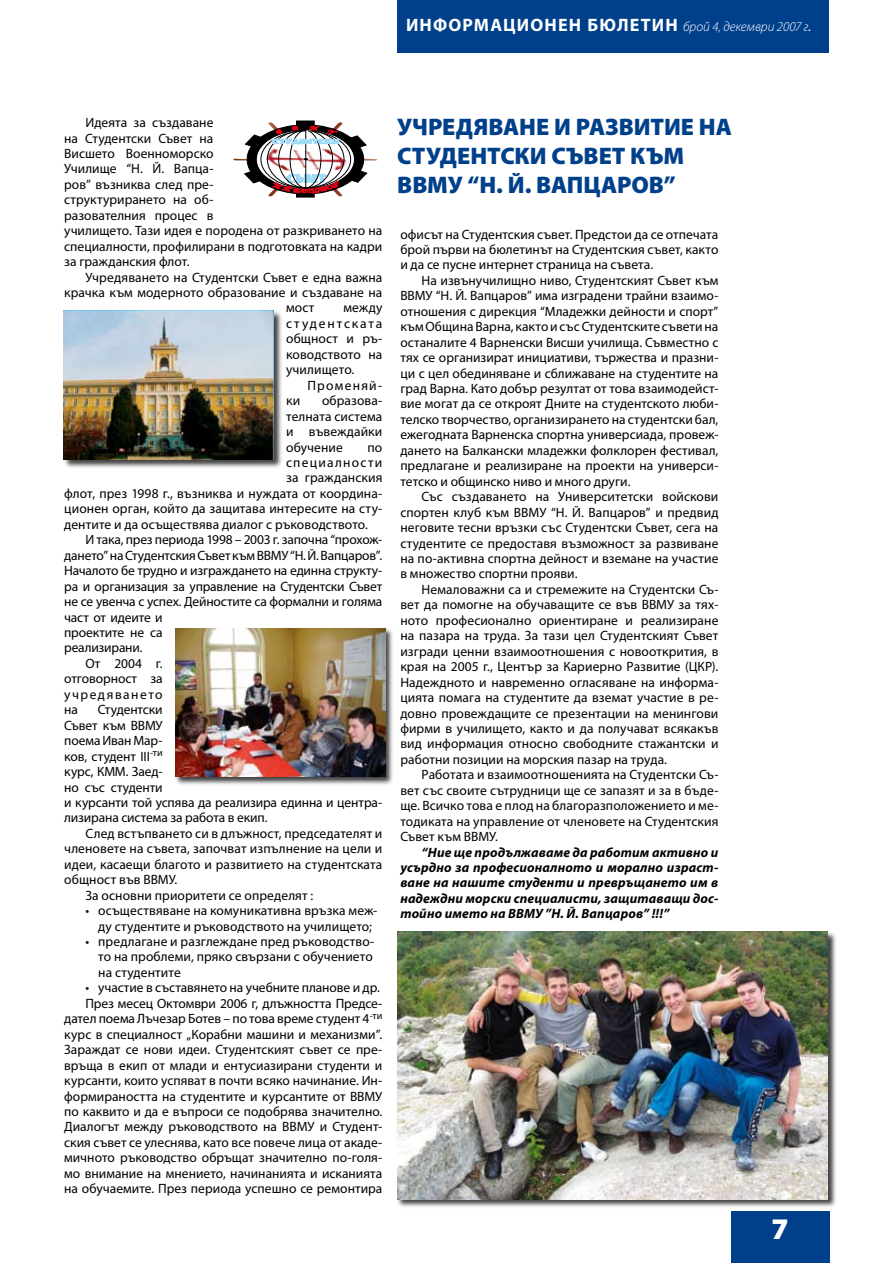
<style>
.page{position:relative;width:893px;height:1263px;background:#fff}
.page>*{position:absolute;margin:0;border:0;box-sizing:border-box;transform-origin:0 0}
.t1{font:900 24px "Myriad Pro";letter-spacing:-.005em;color:#00408b}
.t2{font:700 18px "Myriad Pro";letter-spacing:.065em;color:#fff}
.t3{font:13.5px/15.5px "Myriad Pro";letter-spacing:.005em;color:#000;text-align:justify}
.t4{font:13.5px "Myriad Pro";letter-spacing:-.015em;color:#000}
.t5{font:italic 700 13.5px/15.5px "Myriad Pro";letter-spacing:.01em;color:#000;text-align:justify}
.t6{font:13.5px "Myriad Pro";letter-spacing:.095em;color:#000}
.t7{font:13.5px "Myriad Pro";letter-spacing:.11em;color:#000}
.s1{font-weight:300;font-style:italic;font-size:13.5px}
.s2{font-weight:400;font-style:italic;font-size:13.5px}
</style>
<div class="page">
<div style="left:398px;top:0;width:431px;height:53px;background:#00408b"></div>
<svg style="left:233px;top:121px;width:145px;height:77px"></svg>
<div style="left:62px;top:309px;width:221px;height:160px;background:#000;opacity:.75"></div>
<img style="left:64px;top:311px;width:209px;height:148px">
<div style="left:174px;top:627px;width:221px;height:159px;background:#000;opacity:.75"></div>
<img style="left:175px;top:628px;width:210px;height:149px">
<div style="left:396px;top:930px;width:441px;height:278px;background:#000;opacity:.75"></div>
<img style="left:397px;top:932px;width:430px;height:267px">
<div style="left:731px;top:1211px;width:98px;height:52px;background:#00408b"></div>
<h2 class="t2" style="left:406px;top:13px;width:407px">ИНФОРМАЦИОНЕН БЮЛЕТИН <span class="s1">брой 4, декември 2007 г</span><span class="s2">.</span></h2>
<p class="t3" style="left:64px;top:115px;width:320px;text-align:left;text-indent:21px">Идеята за създаване<br>на Студентски Съвет на<br>Висшето Военноморско<br>Училище “Н. Й. Вапца-<br>ров” възниква след пре-<br>структурирането на об-<br>разователния процес в<br>училището. Тази идея е породена от разкриването на специалности, профилирани в подготовката на кадри за гражданския флот.</p>
<p class="t3" style="left:85px;top:269px;width:298px">Учредяването на Студентски Съвет е една важна</p>
<p class="t3" style="left:64px;top:285px;width:320px">крачка към модерното образование и създаване на</p>
<p class="t3" style="left:286px;top:300px;width:30px">мост</p>
<p class="t3" style="left:286px;top:300px;width:98px;text-indent:57px">между студентската общност и ръ&shy;ководството на училището.</p>
<p class="t6" style="left:307px;top:377px;width:76px">Променяй-</p>
<p class="t3" style="left:286px;top:393px;width:16px">ки</p>
<p class="t3" style="left:286px;top:393px;width:98px;text-indent:36px">образова&shy;телната система и въвеждайки обучение</p>
<p class="t3" style="left:367px;top:439px;width:16px">по</p>
<p class="t6" style="left:286px;top:454px;width:98px">специалности</p>
<p class="t3" style="left:286px;top:470px;width:98px">за гражданския</p>
<p class="t3" style="left:64px;top:485px;width:320px">флот, през 1998 г., възниква и нуждата от координа-</p>
<p class="t3" style="left:64px;top:501px;width:320px">ционен орган, който да защитава интересите на сту-</p>
<p class="t3" style="left:64px;top:516px;width:305px">дентите и да осъществява диалог с ръководството.</p>
<p class="t4" style="left:85px;top:531px;width:298px">И така, през периода 1998 – 2003 г. започна “прохож-</p>
<p class="t4" style="left:64px;top:547px;width:320px">дането” на Студентския Съвет към ВВМУ “Н. Й. Вапцаров”.</p>
<p class="t4" style="left:64px;top:562px;width:320px">Началото бе трудно и изграждането на единна структу-</p>
<p class="t4" style="left:64px;top:578px;width:320px">ра и организация за управление на Студентски Съвет</p>
<p class="t3" style="left:64px;top:594px;width:320px">не се увенча с успех. Дейностите са формални и голяма</p>
<p class="t4" style="left:64px;top:609px;width:100px">част от идеите и</p>
<p class="t3" style="left:64px;top:624px;width:100px">проектите не са</p>
<p class="t4" style="left:64px;top:640px;width:80px">реализирани.</p>
<p class="t3" style="left:85px;top:655px;width:79px">От 2004 г.</p>
<p class="t3" style="left:64px;top:671px;width:100px">отговорност за</p>
<p class="t7" style="left:64px;top:686px;width:100px">учредяването</p>
<p class="t3" style="left:64px;top:702px;width:15px">на</p>
<p class="t3" style="left:64px;top:702px;width:320px;text-align:left;text-indent:34px">Студентски<br>Съвет към ВВМУ<br>поема Иван Мар-<br>ков, студент III<sup>-ти<br></sup>курс, КММ. Заед-<br>но със студенти<br>и курсанти той успява да реализира единна и центра&shy;лизирана система за работа в екип.</p>
<p class="t3" style="left:85px;top:825px;width:298px">След встъпването си в длъжност, председателят и</p>
<p class="t3" style="left:64px;top:841px;width:319px">членовете на съвета, започват изпълнение на цели и</p>
<p class="t3" style="left:64px;top:856px;width:320px">идеи, касаещи благото и развитието на студентската</p>
<p class="t3" style="left:64px;top:872px;width:115px">общност във ВВМУ.</p>
<p class="t3" style="left:85px;top:887px;width:229px">За основни приоритети се определят :</p>
<p class="t3" style="left:98px;top:903px;width:281px">осъществяване на комуникативна връзка меж-</p>
<p class="t3" style="left:98px;top:918px;width:275px">ду студентите и ръководството на училището;</p>
<p class="t3" style="left:98px;top:933px;width:278px">предлагане и разглеждане пред ръководство-</p>
<p class="t3" style="left:98px;top:949px;width:276px">то на проблеми, пряко свързани с обучението</p>
<p class="t3" style="left:98px;top:964px;width:84px">на студентите</p>
<p class="t3" style="left:98px;top:980px;width:283px">участие в съставянето на учебните планове и др.</p>
<p class="t3" style="left:85px;top:995px;width:298px">През месец Октомври 2006 г, длъжността Предсе-</p>
<p class="t3" style="left:64px;top:1011px;width:320px">дател поема Лъчезар Ботев – по това време студент 4<sup>-ти</sup></p>
<p class="t3" style="left:64px;top:1026px;width:320px">курс в специалност „Корабни машини и механизми”.</p>
<p class="t3" style="left:64px;top:1042px;width:320px">Зараждат се нови идеи. Студентският съвет се пре-</p>
<p class="t3" style="left:64px;top:1057px;width:320px">връща в екип от млади и ентусиазирани студенти и</p>
<p class="t3" style="left:64px;top:1072px;width:320px">курсанти, които успяват в почти всяко начинание. Ин-</p>
<p class="t3" style="left:64px;top:1088px;width:320px">формираността на студентите и курсантите от ВВМУ</p>
<p class="t3" style="left:64px;top:1103px;width:320px">по каквито и да е въпроси се подобрява значително.</p>
<p class="t3" style="left:64px;top:1119px;width:320px">Диалогът между ръководството на ВВМУ и Студент-</p>
<p class="t3" style="left:64px;top:1134px;width:320px">ския съвет се улеснява, като все повече лица от акаде-</p>
<p class="t3" style="left:64px;top:1150px;width:320px">мичното ръководство обръщат значително по-голя-</p>
<p class="t3" style="left:64px;top:1165px;width:320px">мо внимание на мнението, начинанията и исканията</p>
<p class="t3" style="left:64px;top:1181px;width:320px">на обучаемите. През периода успешно се ремонтира</p>
<p class="t3" style="left:85px;top:903px;width:5px">•</p>
<p class="t3" style="left:85px;top:933px;width:5px">•</p>
<p class="t3" style="left:85px;top:980px;width:5px">•</p>
<h1 class="t1" style="left:397px;top:111px;width:47px">Учредяване</h1>
<h1 class="t1" style="left:554px;top:111px;width:81px">иразвитие</h1>
<h1 class="t1" style="left:699px;top:111px;width:17px">на</h1>
<h1 class="t1" style="left:397px;top:140px;width:59px">Студентски</h1>
<h1 class="t1" style="left:552px;top:140px;width:47px">Съвет</h1>
<h1 class="t1" style="left:630px;top:140px;width:53px">към</h1>
<h1 class="t1" style="left:397px;top:168px;width:171px">ВВМУ “Н. Й. Вапцаров</h1>
<h1 class="t1" style="left:664px;top:168px;width:13px">”</h1>
<p class="t3" style="left:400px;top:226px;width:320px">офисът на Студентския съвет. Предстои да се отпечата брой първи на бюлетинът на Студентския съвет, както и да се пусне интернет страница на съвета.</p>
<p class="t3" style="left:400px;top:272px;width:320px;text-indent:21px">На извънучилищно ниво, Студентският Съвет към ВВМУ “Н. Й. Вапцаров” има изградени трайни взаимо&shy;отношения с дирекция “Младежки дейности и спорт” към Община Варна, както и със Студентските съвети на останалите 4 Варненски Висши училища. Съвместно с тях се организират инициативи, тържества и празни&shy;ци с цел обединяване и сближаване на студентите на град Варна. Като добър резултат от това взаимодейст&shy;вие могат да се откроят Дните на студентското люби&shy;телско творчество, организирането на студентски бал, ежегодната Варненска спортна универсиада, провеж&shy;дането на Балкански младежки фолклорен фестивал, предлагане и реализиране на проекти на универси&shy;тетско и общинско ниво и много други.</p>
<p class="t3" style="left:400px;top:489px;width:320px;text-indent:21px">Със създаването на Университетски войскови спортен клуб към ВВМУ “Н. Й. Вапцаров” и предвид неговите тесни връзки със Студентски Съвет, сега на студентите се предоставя възможност за развиване на по-активна спортна дейност и вземане на участие в множество спортни прояви.</p>
<p class="t3" style="left:400px;top:581px;width:320px;text-indent:21px">Немаловажни са и стремежите на Студентски Съ&shy;вет да помогне на обучаващите се във ВВМУ за тях&shy;ното професионално ориентиране и реализиране на пазара на труда. За тази цел Студентският Съвет изгради ценни взаимоотношения с новооткрития, в края на 2005 г., Център за Кариерно Развитие (ЦКР).<br>Надеждното и навременно огласяване на информа&shy;цията помага на студентите да вземат участие в ре&shy;довно провеждащите се презентации на менингови фирми в училището, както и да получават всякакъв вид информация относно свободните стажантски и работни позиции на морския пазар на труда.</p>
<p class="t3" style="left:400px;top:767px;width:320px;text-indent:21px">Работата и взаимоотношенията на Студентски Съ&shy;вет със своите сътрудници ще се запазят и за в бъде&shy;ще. Всичко това е плод на благоразположението и ме&shy;тодиката на управление от членовете на Студентския Съвет към ВВМУ.</p>
<p class="t5" style="left:400px;top:844px;width:320px;text-indent:21px">“Ние ще продължаваме да работим активно и усърдно за професионалното и морално израст&shy;ване на нашите студенти и превръщането им в надеждни морски специалисти, защитаващи дос&shy;тойно името на ВВМУ</p>
<p class="t5" style="left:545px;top:906px;width:126px">”Н. Й. Вапцаров” !!!”</p>
</div>
